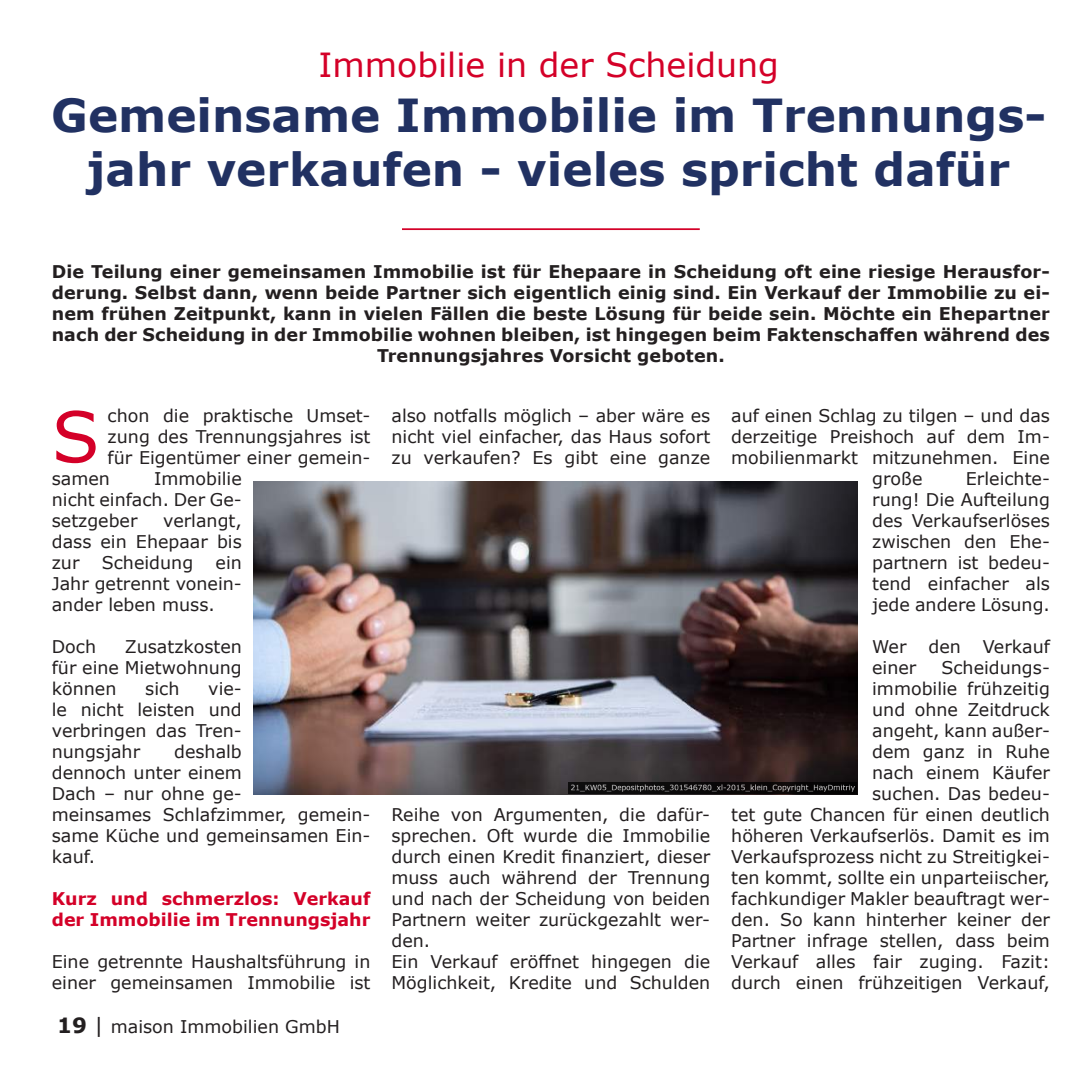
<style>
.page{position:relative;width:1072px;height:1072px;background:#fff}
.page>*{position:absolute;margin:0;border:0;box-sizing:border-box;transform-origin:0 0}
.t1{font:70px "Verdana";color:#d40028}
.t2{font:700 45.5px/54.6px "Verdana";color:#213162;text-align:center}
.t3{font:33.25px "Verdana";color:#d40028}
.t4{font:17.5px/21px "Verdana";color:#231f20;text-align:justify}
.t5{font:700 17.5px/21px "Verdana";letter-spacing:.005em;color:#231f20;text-align:center}
.t6{font:700 17.5px/21px "Verdana";color:#d40028}
.s1{font-weight:700;font-size:21px}
.s2{font-size:21px}
</style>
<div class="page">
<img style="left:253px;top:481px;width:604px;height:313px">
<hr style="left:402px;top:228px;width:297px;height:2px;background:#d40028">
<img style="left:568px;top:782px;width:288px;height:11px">
<h3 class="t3" style="left:318px;top:42px;width:462px">Immobilie in der Scheidung</h3>
<h2 class="t2" style="left:51px;top:87px;width:996px">Gemeinsame Immobilie im Trennungs&shy;jahr verkaufen - vieles spricht dafür</h2>
<p class="t5" style="left:52px;top:260px;width:999px">Die Teilung einer gemeinsamen Immobilie ist für Ehepaare in Scheidung oft eine riesige Herausfor&shy;derung. Selbst dann, wenn beide Partner sich eigentlich einig sind. Ein Verkauf der Immobilie zu ei&shy;nem frühen Zeitpunkt, kann in vielen Fällen die beste Lösung für beide sein. Möchte ein Ehepartner nach der Scheidung in der Immobilie wohnen bleiben, ist hingegen beim Faktenschaffen während des Trennungsjahres Vorsicht geboten.</p>
<p class="t4" style="left:108px;top:405px;width:264px">chon die praktische Umset-</p>
<p class="t4" style="left:108px;top:426px;width:264px">zung des Trennungsjahres ist</p>
<p class="t4" style="left:108px;top:447px;width:264px">für Eigentümer einer gemein-</p>
<p class="t4" style="left:52px;top:468px;width:60px">samen</p>
<h1 class="t1" style="left:52px;top:388px;width:49px">S</h1>
<p class="t4" style="left:52px;top:468px;width:192px;text-indent:102px">Immobilie nicht einfach. Der Ge&shy;setzgeber</p>
<p class="t4" style="left:52px;top:510px;width:192px;text-indent:111px">verlangt, dass ein Ehepaar bis zur</p>
<p class="t4" style="left:102px;top:552px;width:93px">Scheidung</p>
<p class="t4" style="left:52px;top:552px;width:192px;text-indent:164px">ein Jahr getrennt vonein&shy;ander leben muss.</p>
<p class="t4" style="left:52px;top:636px;width:46px">Doch</p>
<p class="t4" style="left:52px;top:636px;width:192px;text-indent:73px">Zusatzkosten für eine Mietwohnung können</p>
<p class="t4" style="left:145px;top:678px;width:36px">sich</p>
<p class="t4" style="left:52px;top:678px;width:192px;text-indent:156px">vie&shy;le nicht leisten und verbringen das Tren&shy;nungsjahr</p>
<p class="t4" style="left:52px;top:741px;width:320px;text-align:left;text-indent:122px">deshalb<br>dennoch unter einem<br>Dach – nur ohne ge-<br>meinsames Schlafzimmer, gemein&shy;same Küche und gemeinsamen Ein&shy;kauf.</p>
<p class="t6" style="left:52px;top:888px;width:320px">Kurz und schmerzlos: Verkauf der Immobilie im Trennungsjahr</p>
<p class="t4" style="left:52px;top:951px;width:320px">Eine getrennte Haushaltsführung in einer gemeinsamen Immobilie ist</p>
<p class="t4" style="left:57px;top:1016px;width:284px"><span class="s1">19</span> <span class="s2">|</span> maison Immobilien GmbH</p>
<p class="t4" style="left:391px;top:405px;width:320px">also notfalls möglich – aber wäre es nicht viel einfacher, das Haus sofort zu verkaufen? Es gibt eine ganze</p>
<p class="t4" style="left:391px;top:804px;width:320px;text-align:left">Reihe von Argumenten, die dafür&shy;sprechen. Oft wurde die Immobilie durch einen Kredit finanziert, dieser muss auch während der Trennung und nach der Scheidung von beiden<br>Partnern weiter zurückgezahlt wer&shy;den.<br>Ein Verkauf eröffnet hingegen die<br>Möglichkeit, Kredite und Schulden</p>
<p class="t4" style="left:731px;top:405px;width:320px">auf einen Schlag zu tilgen – und das</p>
<p class="t4" style="left:731px;top:426px;width:320px">derzeitige Preishoch auf dem Im-</p>
<p class="t4" style="left:731px;top:447px;width:320px">mobilienmarkt mitzunehmen. Eine</p>
<p class="t4" style="left:872px;top:468px;width:52px">große</p>
<p class="t4" style="left:872px;top:468px;width:179px;text-indent:94px">Erleichte&shy;rung! Die Aufteilung des Verkaufserlöses zwischen den Ehe&shy;partnern ist bedeu&shy;tend einfacher als jede andere Lösung.</p>
<p class="t4" style="left:872px;top:636px;width:36px">Wer</p>
<p class="t4" style="left:928px;top:636px;width:34px">den</p>
<p class="t4" style="left:982px;top:636px;width:69px">Verkauf</p>
<p class="t4" style="left:872px;top:657px;width:46px">einer</p>
<p class="t4" style="left:731px;top:657px;width:320px;text-align:right">Scheidungs-<br>immobilie frühzeitig<br>und ohne Zeitdruck<br>angeht, kann außer-<br>dem ganz in Ruhe<br>nach einem Käufer<br>suchen. Das bedeu-<br>tet gute Chancen für einen deutlich höheren Verkaufserlös. Damit es im<br>Verkaufsprozess nicht zu Streitigkei&shy;ten kommt, sollte ein unparteiischer, fachkundiger Makler beauftragt wer&shy;den. So kann hinterher keiner der<br>Partner infrage stellen, dass beim<br>Verkauf alles fair zuging. Fazit: durch einen frühzeitigen Verkauf,</p>
</div>
